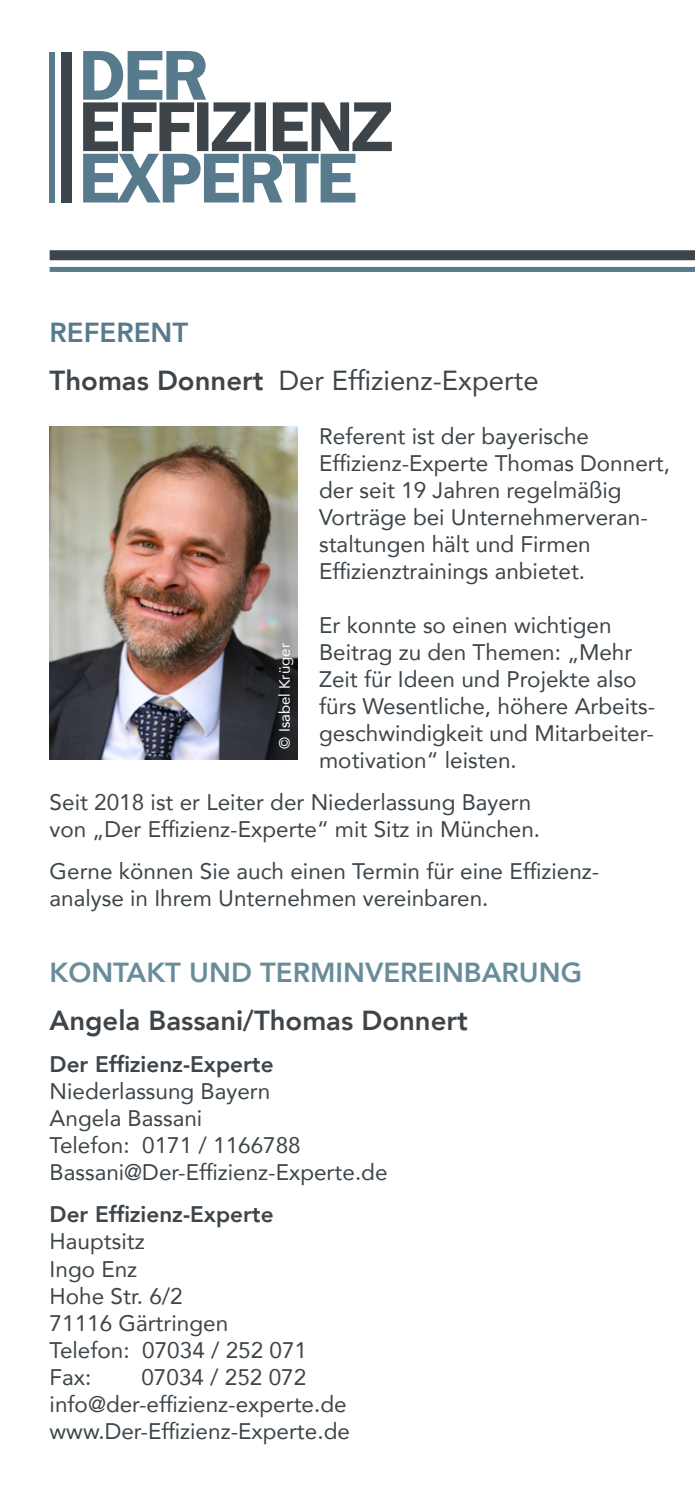
<style>
.page{position:relative;width:695px;height:1489px;background:#fff}
.page>*{position:absolute;margin:0;border:0;box-sizing:border-box;transform-origin:0 0}
.t1{font:27.5px "Avenir";color:#3d454a}
.t2{font:800 27.5px "Avenir";color:#688d9a}
.t3{font:800 27.5px "Avenir";color:#3d454a}
.t4{font:800 27.5px "Avenir";color:#577a8c}
.t5{font:22.5px/27px "Avenir";color:#3d454a}
.t6{font:800 22.5px "Avenir";color:#3d454a}
.t7{font:15px "Avenir";color:#fff}
.s1{font-weight:800}
</style>
<div class="page">
<svg style="left:83px;top:51px;width:309px;height:151px"></svg>
<div style="left:61px;top:52px;width:11px;height:150px;background:#3d454a"></div>
<div style="left:50px;top:52px;width:5px;height:150px;background:#577a8c"></div>
<img style="left:50px;top:426px;width:248px;height:333px">
<div style="left:50px;top:250px;width:644px;height:10px;background:#3d454a"></div>
<div style="left:50px;top:267px;width:644px;height:5px;background:#577a8c"></div>
<p class="t4" style="left:50px;top:311px;width:140px">REFERENT</p>
<p class="t1" style="left:50px;top:358px;width:490px"><span class="s1">Thomas Donnert</span> Der Effizienz-Experte</p>
<p class="t5" style="left:319px;top:422px;width:271px">Referent ist der bayerische</p>
<p class="t5" style="left:319px;top:449px;width:352px">Effizienz-Experte Thomas Donnert, der seit 19 Jahren regelmäßig</p>
<p class="t5" style="left:319px;top:503px;width:330px">Vorträge bei Unternehmerveran-</p>
<p class="t5" style="left:319px;top:530px;width:273px">staltungen hält und Firmen</p>
<p class="t5" style="left:319px;top:557px;width:267px">Effizienztrainings anbietet.</p>
<p class="t5" style="left:319px;top:611px;width:294px">Er konnte so einen wichtigen</p>
<p class="t5" style="left:319px;top:638px;width:315px">Beitrag zu den Themen: „Mehr</p>
<p class="t5" style="left:319px;top:665px;width:319px">Zeit für Ideen und Projekte also</p>
<p class="t5" style="left:319px;top:692px;width:337px">fürs Wesentliche, höhere Arbeits-</p>
<p class="t5" style="left:319px;top:719px;width:336px">geschwindigkeit und Mitarbeiter-</p>
<p class="t5" style="left:319px;top:746px;width:199px">motivation“ leisten.</p>
<p class="t5" style="left:50px;top:788px;width:483px">Seit 2018 ist er Leiter der Niederlassung Bayern</p>
<p class="t5" style="left:50px;top:815px;width:492px">von „Der Effizienz-Experte“ mit Sitz in München.</p>
<p class="t5" style="left:50px;top:857px;width:551px">Gerne können Sie auch einen Termin für eine Effizienz-</p>
<p class="t5" style="left:50px;top:884px;width:440px">analyse in Ihrem Unternehmen vereinbaren.</p>
<p class="t7" style="left:272px;top:748px;width:107px;rotate:-90deg">© Isabel Krüger</p>
<p class="t2" style="left:50px;top:951px;width:534px">KONTAKT UND TERMINVEREINBARUNG</p>
<p class="t3" style="left:50px;top:999px;width:420px">Angela Bassani/Thomas Donnert</p>
<p class="t6" style="left:50px;top:1046px;width:225px">Der Effizienz-Experte</p>
<p class="t5" style="left:50px;top:1077px;width:222px">Niederlassung Bayern</p>
<p class="t5" style="left:50px;top:1104px;width:154px">Angela Bassani</p>
<p class="t5" style="left:50px;top:1131px;width:253px">Telefon: 0171 / 1166788</p>
<p class="t5" style="left:50px;top:1158px;width:339px">Bassani@Der-Effizienz-Experte.de</p>
<p class="t6" style="left:50px;top:1196px;width:225px">Der Effizienz-Experte</p>
<p class="t5" style="left:50px;top:1227px;width:96px">Hauptsitz</p>
<p class="t5" style="left:50px;top:1254px;width:89px">Ingo Enz</p>
<p class="t5" style="left:50px;top:1281px;width:135px">Hohe Str. 6/2</p>
<p class="t5" style="left:50px;top:1308px;width:180px">71116 Gärtringen</p>
<p class="t5" style="left:50px;top:1335px;width:259px">Telefon: 07034 / 252 071</p>
<p class="t5" style="left:50px;top:1362px;width:43px">Fax:</p>
<p class="t5" style="left:141px;top:1362px;width:166px">07034 / 252 072</p>
<p class="t5" style="left:50px;top:1389px;width:298px">info@der-effizienz-experte.de</p>
<p class="t5" style="left:50px;top:1416px;width:302px">www.Der-Effizienz-Experte.de</p>
</div>
